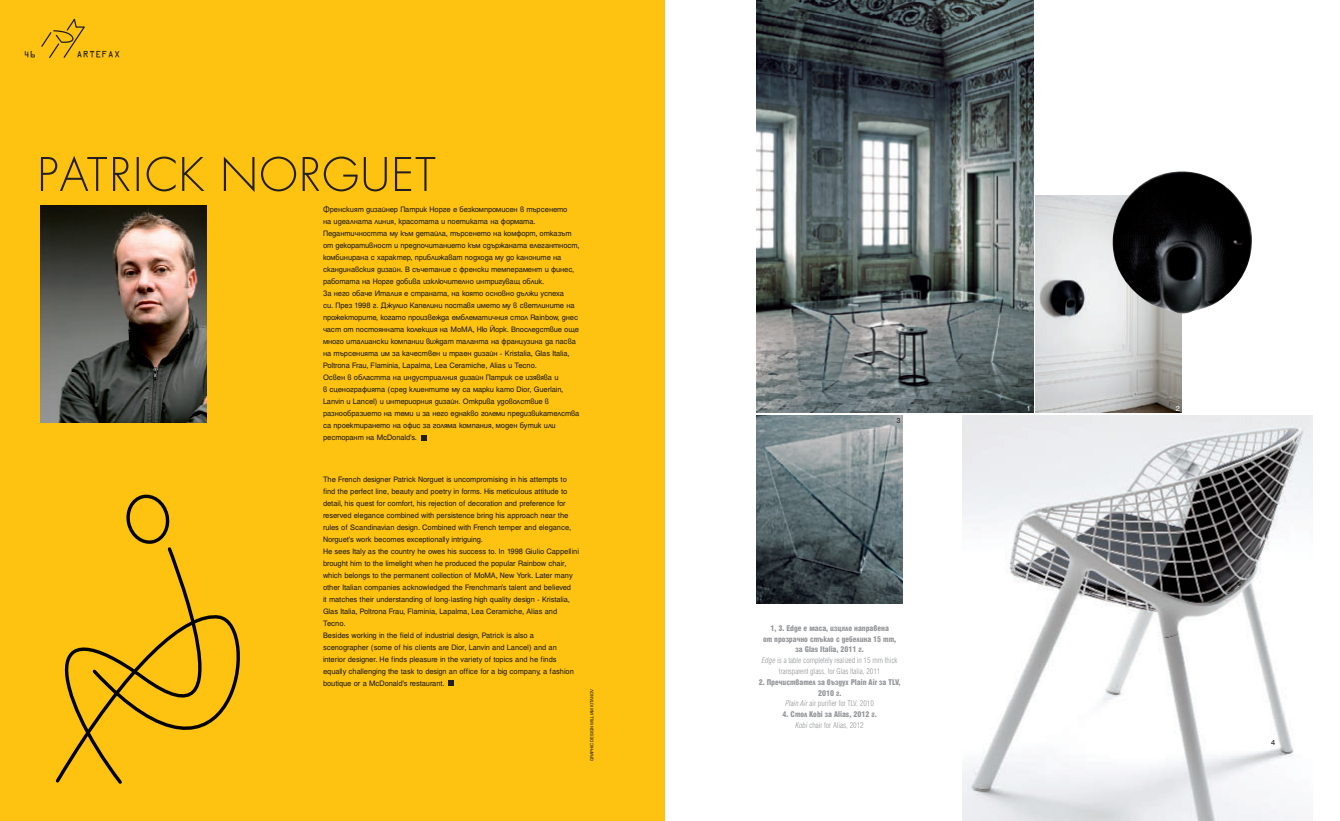
<style>
.page{position:relative;width:1340px;height:821px;background:#fff}
.page>*{position:absolute;margin:0;border:0;box-sizing:border-box;transform-origin:0 0}
.t1{font:10px "OCR Aby BT";letter-spacing:.005em;color:#231f20}
.t2{font:900 condensed 9px/10.8px "Helen Bg";color:#939598;text-align:center}
.t3{font:8.5px/12px "Helen Bg";letter-spacing:-.01em;color:#231f20}
.t4{font:8px "Helen Bg";color:#fff}
.t5{font:8px "Helen Bg";color:#231f20}
.t6{font:5px "Helen Bg";letter-spacing:-.005em;color:#231f20}
.s1{font-weight:300;font-style:italic}
.s2{font-weight:300}
</style>
<div class="page">
<div style="left:0;top:0;width:664px;height:821px;background:#fec210"></div>
<svg style="left:41px;top:156px;width:394px;height:36px"></svg>
<svg style="left:55px;top:548px;width:185px;height:236px"></svg>
<svg style="left:126px;top:494px;width:45px;height:54px"></svg>
<img style="left:41px;top:205px;width:166px;height:217px">
<svg style="left:41px;top:19px;width:44px;height:39px"></svg>
<svg style="left:421px;top:435px;width:5px;height:5px"></svg>
<svg style="left:449px;top:680px;width:5px;height:5px"></svg>
<img style="left:757px;top:0;width:276px;height:412px">
<img style="left:757px;top:415px;width:146px;height:189px">
<img style="left:1036px;top:195px;width:146px;height:217px">
<img style="left:963px;top:415px;width:349px;height:406px">
<img style="left:1112px;top:171px;width:140px;height:142px">
<p class="t1" style="left:24px;top:48px;width:14px">46</p>
<p class="t1" style="left:77px;top:48px;width:45px">ARTEFAX</p>
<p class="t3" style="left:323px;top:203px;width:258px">Френският дизайнер Патрик Нoрге е безкомпромисен в търсенето<br>на идеалната линия, красотата и поетиката на формата.<br>Педантичността му към детайла, търсенето на комфорт, отказът от декоративност и предпочитанието към сдържаната елегантност, комбинирана с характер, приближават подхода му до каноните на скандинавския дизайн. В съчетание с френски темперамент и финес, работата на Норге добива изключително интригуващ облик.<br>За него обаче Италия е страната, на която основно дължи успеха<br>си. През 1998 г. Джулио Капелини поставя името му в светлините на прожекторите, когато произвежда емблематичния стол Rainbow, днес част от постоянната колекция на МоМА, Ню Йорк. Впоследствие още много италиански компании виждат таланта на французина да пасва на търсенията им за качествен и траен дизайн - Kristalia, Glas Italia, Poltrona Frau, Flaminia, Lapalma, Lea Ceramiche, Alias и Tecno.<br>Освен в областта на индустриалния дизайн Патрик се изявява и<br>в сценографията (сред клиентите му са марки като Dior, Guerlain, Lanvin и Lancel) и интериорния дизайн. Открива удоволствие в разнообразието на теми и за него еднакво големи предизвикателства са проектирането на офис за голяма компания, моден бутик или ресторант на McDonald’s.</p>
<p class="t3" style="left:323px;top:473px;width:257px">The French designer Patrick Norguet is uncompromising in his attempts to find the perfect line, beauty and poetry in forms. His meticulous attitude to detail, his quest for comfort, his rejection of decoration and preference for reserved elegance combined with persistence bring his approach near the rules of Scandinavian design. Combined with French temper and elegance, Norguet’s work becomes exceptionally intriguing.<br>He sees Italy as the country he owes his success to. In 1998 Giulio Cappellini brought him to the limelight when he produced the popular Rainbow chair, which belongs to the permanent collection of MoMA, New York. Later many other Italian companies acknowledged the Frenchman’s talent and believed<br>it matches their understanding of long-lasting high quality design - Kristalia, Glas Italia, Poltrona Frau, Flaminia, Lapalma, Lea Ceramiche, Alias and Tecno.<br>Besides working in the field of industrial design, Patrick is also a scenographer (some of his clients are Dior, Lanvin and Lancel) and an interior designer. He finds pleasure in the variety of topics and he finds equally challenging the task to design an office for a big company, a fashion boutique or a McDonald’s restaurant.</p>
<p class="t6" style="left:589px;top:761px;width:74px;rotate:-90deg">GRAPHIC DESIGN WILLIAM KITANOV</p>
<p class="t5" style="left:896px;top:416px;width:6px">3</p>
<p class="t2" style="left:762px;top:622px;width:137px">1, 3. Edge е маса, изцяло направена<br>от прозрачно стъкло с дебелина 15 mm, за Glas Italia, 2011 г.<br><span class="s1">Edge</span> <span class="s2">is a table completely realized in 15 mm thick transparent glass, for Glas Italia, 2011</span></p>
<p class="t2" style="left:759px;top:676px;width:143px">2. Пречиствател за въздух Plain Air за TLV,<br>2010 г.<br><span class="s1">Plain Air</span> <span class="s2">air purifier for TLV, 2010</span></p>
<p class="t2" style="left:782px;top:708px;width:96px">4. Стол Kobi за Alias, 2012 г.<br><span class="s1">Kobi</span> <span class="s2">chair for Alias, 2012</span></p>
<p class="t4" style="left:1027px;top:403px;width:6px">1</p>
<p class="t4" style="left:1175px;top:403px;width:6px">2</p>
<p class="t5" style="left:1271px;top:737px;width:6px">4</p>
</div>
